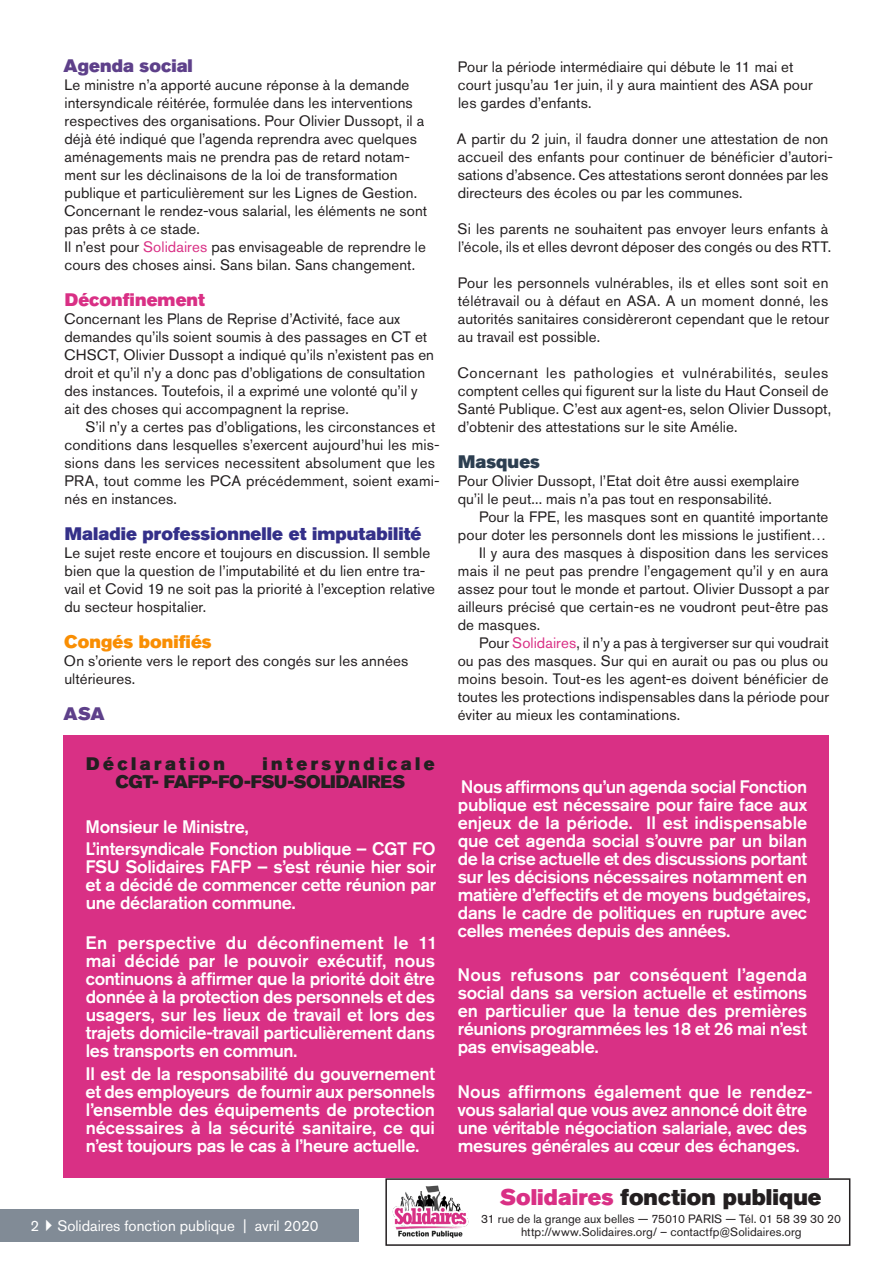
<style>
.page{position:relative;width:893px;height:1263px;background:#fff}
.page>*{position:absolute;margin:0;border:0;box-sizing:border-box;transform-origin:0 0}
.Solidaires_fp_-_titr{font:22.5px "Akzidenz Grotesk Std Super";letter-spacing:.005em;color:#231f20}
.intro{font:500 18px/18px "Akzidenz Grotesk Std";letter-spacing:-.02em;color:#fff;text-align:justify}
.intro-2{font:18px/18px "Akzidenz Grotesk Std Super";letter-spacing:-.005em;color:#231f20}
.Sous-titre_paragraph{font:18px "Akzidenz Grotesk Std Super";letter-spacing:.005em;color:#343089}
.Sous-titre_paragraph-2{font:18px "Akzidenz Grotesk Std Super";color:#5e408a}
.Sous-titre_paragraph-3{font:18px "Akzidenz Grotesk Std Super";color:#f98e03}
.Sous-titre_paragraph-4{font:18px "Akzidenz Grotesk Std Super";color:#d93085}
.intro-3{font:18px "Akzidenz Grotesk Std Super";letter-spacing:.185em;color:#231f20}
.intro-4{font:18px "Akzidenz Grotesk Std Super";letter-spacing:.005em;color:#2c3e50}
.Sous-titre_paragraph-5{font:15px/18px "Akzidenz Grotesk Std";letter-spacing:.005em;color:#231f20}
.intro-5{font:15px/18px "Akzidenz Grotesk Std";letter-spacing:.01em;color:#231f20}
.corps_de_texte{font:15px/18px "Akzidenz Grotesk Std";letter-spacing:.01em;color:#231f20;text-align:justify}
.t1{font:15px "Akzidenz Grotesk Std";color:#fff}
.Solidaires_fp_-_text{font:12px "Akzidenz Grotesk Std";letter-spacing:.005em;color:#231f20}
.s1{color:#d93085}
</style>
<div class="page">
<div style="left:0;top:1209px;width:358px;height:33px;background:#818b96"></div>
<div style="left:385px;top:1178px;width:465px;height:68px;border:2px solid #231f20"></div>
<img style="left:385px;top:1178px;width:91px;height:66px">
<div style="left:64px;top:736px;width:765px;height:442px;background:#d93085"></div>
<p class="Sous-titre_paragraph-2" style="left:63px;top:55px;width:131px">Agenda social</p>
<p class="Sous-titre_paragraph-5" style="left:64px;top:76px;width:365px">Le ministre n’a apporté aucune réponse à la demande intersyndicale réitérée, formulée dans les interventions respectives des organisations. Pour Olivier Dussopt, il a déjà été indiqué que l’agenda reprendra avec quelques aménagements mais ne prendra pas de retard notam&shy;ment sur les déclinaisons de la loi de transformation publique et particulièrement sur les Lignes de Gestion.<br>Concernant le rendez-vous salarial, les éléments ne sont pas prêts à ce stade.<br>Il n’est pour <span class="s1">Solidaires</span> pas envisageable de reprendre le cours des choses ainsi. Sans bilan. Sans changement.</p>
<p class="Sous-titre_paragraph-4" style="left:65px;top:289px;width:142px">Déconfinement</p>
<p class="Sous-titre_paragraph-5" style="left:64px;top:310px;width:372px">Concernant les Plans de Reprise d’Activité, face aux demandes qu’ils soient soumis à des passages en CT et CHSCT, Olivier Dussopt a indiqué qu’ils n’existent pas en droit et qu’il n’y a donc pas d’obligations de consultation des instances. Toutefois, il a exprimé une volonté qu’il y ait des choses qui accompagnent la reprise.</p>
<p class="corps_de_texte" style="left:64px;top:418px;width:377px;text-align:left;text-indent:21px">S’il n’y a certes pas d’obligations, les circonstances et conditions dans lesquelles s’exercent aujourd’hui les mis&shy;sions dans les services necessitent absolument que les PRA, tout comme les PCA précédemment, soient exami&shy;nés en instances.</p>
<p class="Sous-titre_paragraph" style="left:65px;top:523px;width:358px">Maladie professionnelle et imputabilité</p>
<p class="Sous-titre_paragraph-5" style="left:64px;top:544px;width:372px">Le sujet reste encore et toujours en discussion. Il semble bien que la question de l’imputabilité et du lien entre tra&shy;vail et Covid 19 ne soit pas la priorité à l’exception relative du secteur hospitalier.</p>
<p class="Sous-titre_paragraph-3" style="left:64px;top:631px;width:149px">Congés bonifiés</p>
<p class="Sous-titre_paragraph-5" style="left:64px;top:652px;width:346px">On s’oriente vers le report des congés sur les années ultérieures.</p>
<p class="Sous-titre_paragraph-2" style="left:63px;top:703px;width:43px">ASA</p>
<p class="intro-3" style="left:86px;top:754px;width:141px">Déclaration</p>
<p class="intro-2" style="left:116px;top:755px;width:321px;text-indent:147px">intersyndicale<br>CGT- FAFP-FO-FSU-SOLIDAIRES</p>
<p class="intro" style="left:85px;top:817px;width:165px">Monsieur le Ministre,</p>
<p class="intro" style="left:85px;top:839px;width:352px">L’intersyndicale Fonction publique – CGT FO FSU Solidaires FAFP – s’est réunie hier soir et a décidé de commencer cette réunion par une déclaration commune.</p>
<p class="intro" style="left:85px;top:934px;width:354px;text-align:left">En perspective du déconfinement le 11 mai décidé par le pouvoir exécutif, nous continuons à affirmer que la priorité doit être donnée à la protection des personnels et des usagers, sur les lieux de travail et lors des trajets domicile-travail particulièrement dans les transports en commun.</p>
<p class="intro" style="left:86px;top:1064px;width:351px">Il est de la responsabilité du gouvernement et des employeurs de fournir aux personnels l’ensemble des équipements de protection nécessaires à la sécurité sanitaire, ce qui n’est toujours pas le cas à l’heure actuelle.</p>
<p class="t1" style="left:31px;top:1217px;width:290px">2✔Solidaires fonction publique | avril 2020</p>
<p class="Sous-titre_paragraph-5" style="left:458px;top:58px;width:356px">Pour la période intermédiaire qui débute le 11 mai et court jusqu’au 1er juin, il y aura maintient des ASA pour les gardes d’enfants.</p>
<p class="intro-5" style="left:457px;top:130px;width:378px">A partir du 2 juin, il faudra donner une attestation de non accueil des enfants pour continuer de bénéficier d’autori&shy;sations d’absence. Ces attestations seront données par les directeurs des écoles ou par les communes.</p>
<p class="intro-5" style="left:458px;top:220px;width:375px">Si les parents ne souhaitent pas envoyer leurs enfants à l’école, ils et elles devront déposer des congés ou des RTT.</p>
<p class="intro-5" style="left:458px;top:274px;width:373px;text-align:justify">Pour les personnels vulnérables, ils et elles sont soit en télétravail ou à défaut en ASA. A un moment donné, les autorités sanitaires considèreront cependant que le retour au travail est possible.</p>
<p class="intro-5" style="left:457px;top:364px;width:375px">Concernant les pathologies et vulnérabilités, seules comptent celles qui figurent sur la liste du Haut Conseil de Santé Publique. C’est aux agent-es, selon Olivier Dussopt, d’obtenir des attestations sur le site Amélie.</p>
<p class="intro-4" style="left:458px;top:451px;width:83px">Masques</p>
<p class="intro-5" style="left:458px;top:472px;width:343px">Pour Olivier Dussopt, l’Etat doit être aussi exemplaire qu’il le peut... mais n’a pas tout en responsabilité.</p>
<p class="corps_de_texte" style="left:458px;top:508px;width:372px;text-align:right">Pour la FPE, les masques sont en quantité importante pour doter les personnels dont les missions le justifient…</p>
<p class="corps_de_texte" style="left:458px;top:544px;width:373px;text-indent:21px">Il y aura des masques à disposition dans les services mais il ne peut pas prendre l’engagement qu’il y en aura assez pour tout le monde et partout. Olivier Dussopt a par ailleurs précisé que certain-es ne voudront peut-être pas de masques.</p>
<p class="corps_de_texte" style="left:458px;top:634px;width:373px;text-indent:21px">Pour <span class="s1">Solidaires</span>, il n’y a pas à tergiverser sur qui voudrait ou pas des masques. Sur qui en aurait ou pas ou plus ou moins besoin. Tout-es les agent-es doivent bénéficier de toutes les protections indispensables dans la période pour éviter au mieux les contaminations.</p>
<p class="intro" style="left:458px;top:777px;width:354px;text-align:left">Nous affirmons qu’un agenda social Fonction publique est nécessaire pour faire face aux enjeux de la période. Il est indispensable que cet agenda social s’ouvre par un bilan de la crise actuelle et des discussions portant sur les décisions nécessaires notamment en matière d’effectifs et de moyens budgétaires, dans le cadre de politiques en rupture avec celles menées depuis des années.</p>
<p class="intro" style="left:457px;top:965px;width:351px">Nous refusons par conséquent l’agenda social dans sa version actuelle et estimons en particulier que la tenue des premières réunions programmées les 18 et 26 mai n’est pas envisageable.</p>
<p class="intro" style="left:457px;top:1082px;width:357px;text-align:left">Nous affirmons également que le rendez&shy;vous salarial que vous avez annoncé doit être une véritable négociation salariale, avec des mesures générales au cœur des échanges.</p>
<p class="Solidaires_fp_-_titr" style="left:500px;top:1184px;width:323px"><span class="s1">Solidaires</span> fonction publique</p>
<p class="Solidaires_fp_-_text" style="left:481px;top:1211px;width:361px">31 rue de la grange aux belles — 75010 PARIS — Tél. 01 58 39 30 20</p>
<p class="Solidaires_fp_-_text" style="left:521px;top:1225px;width:282px">http://www.Solidaires.org/ – contactfp@Solidaires.org</p>
</div>
